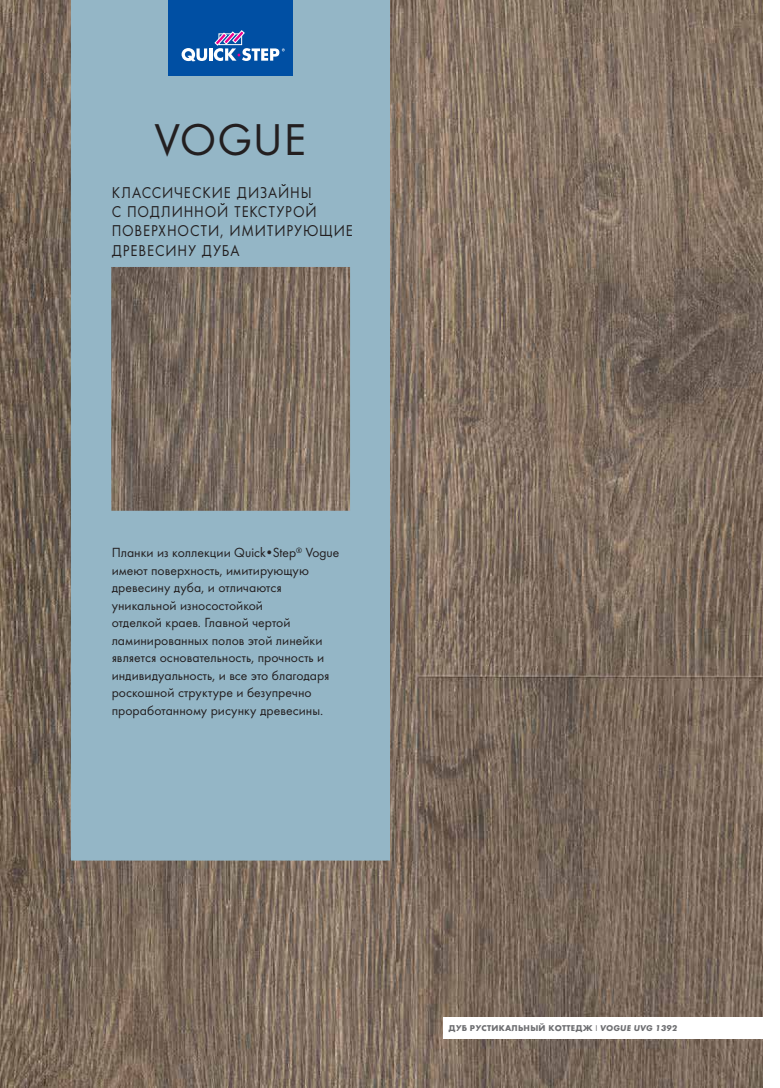
<style>
.page{position:relative;width:780px;height:1088px;background:#fff}
.page>*{position:absolute;margin:0;border:0;box-sizing:border-box;transform-origin:0 0}
.t1{font:46.25px "Futura Boo";letter-spacing:.03em;color:#231f20}
.t2{font:16.25px/19.1px "Futura Boo";letter-spacing:.06em;color:#231f20;scale:.9 1}
.t3{font:13.75px/17.5px "Futura Boo";color:#231f20}
.t4{font:700 8.75px "Futura";letter-spacing:.03em;color:#6d6e71}
.s1{font-family:"Futura Boo";font-weight:400}
.s2{font-style:italic}
</style>
<div class="page">
<img style="left:0;top:0;width:762px;height:1088px">
<svg style="left:71px;top:0;width:319px;height:860px;background:#8ea5af"></svg>
<div style="left:168px;top:0;width:125px;height:75px;background:#004fa3"></div>
<svg style="left:181px;top:30px;width:104px;height:31px"></svg>
<div style="left:443px;top:1017px;width:326px;height:21px;background:#fff"></div>
<h1 class="t1" style="left:155px;top:120px;width:152px">VOGUE</h1>
<p class="t2" style="left:112px;top:184px;width:269px">КЛАССИЧЕСКИЕ ДИЗАЙНЫ<br>С ПОДЛИННОЙ ТЕКСТУРОЙ<br>ПОВЕРХНОСТИ, ИМИТИРУЮЩИЕ<br>ДРЕВЕСИНУ ДУБА</p>
<p class="t3" style="left:112px;top:545px;width:229px">Планки из коллекции Quick•Step<sup>®</sup> Vogue имеют поверхность, имитирующую древесину дуба, и отличаются уникальной износостойкой<br>отделкой краев. Главной чертой ламинированных полов этой линейки является основательность, прочность и индивидуальность, и все это благодаря роскошной структуре и безупречно проработанному рисунку древесины.</p>
<p class="t4" style="left:448px;top:1024px;width:230px">ДУБ РУСТИКАЛЬНЫЙ КОТТЕДЖ <span class="s1">I</span> <span class="s2">VOGUE UVG 1392</span></p>
</div>
